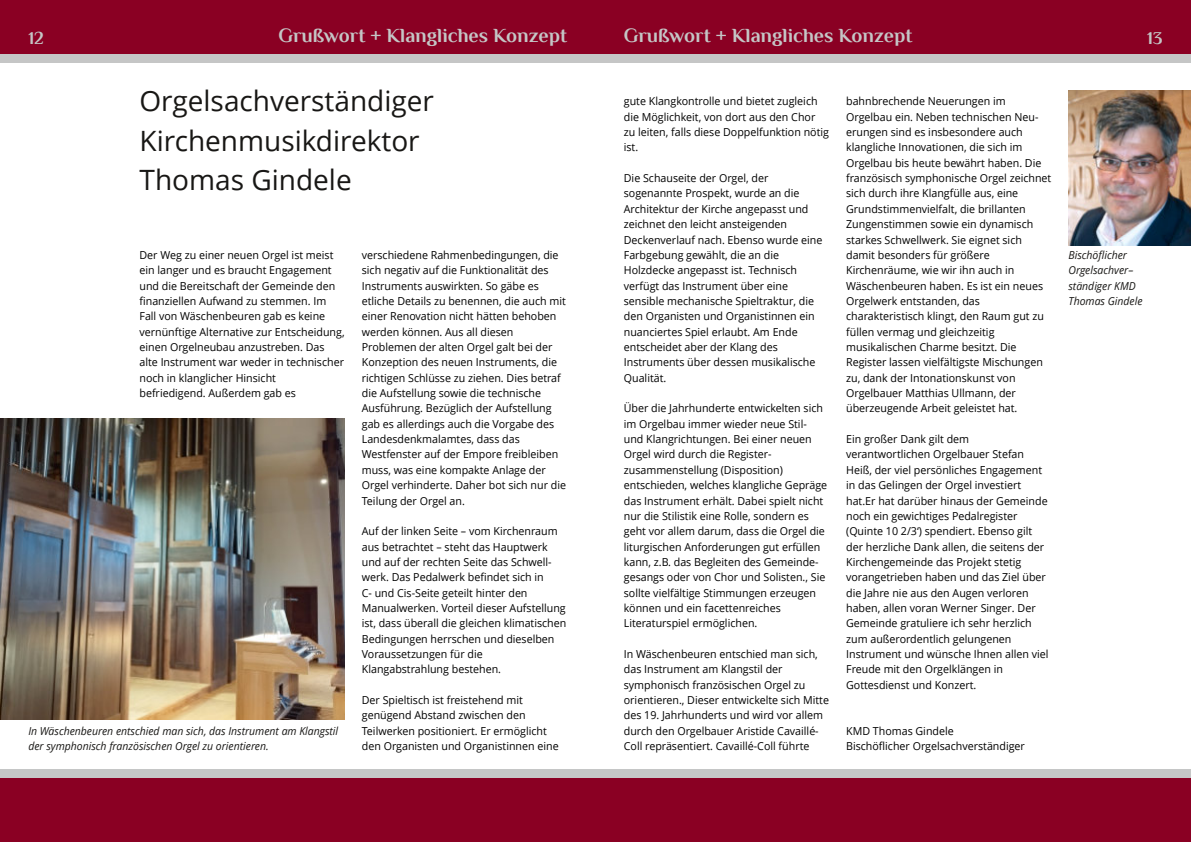
<style>
.page{position:relative;width:1191px;height:842px;background:#fff}
.page>*{position:absolute;margin:0;border:0;box-sizing:border-box;transform-origin:0 0}
.t1{font:28px/39.2px "Open Sans";color:#181715}
.t2{font:700 20px "Philosopher";color:#c5c6c6}
.t3{font:700 18px "Philosopher";color:#c5c6c6}
.t4{font:11px/15.3px "Open Sans";color:#000}
.t5{font:italic 11px/15.3px "Open Sans";color:#181715;scale:.95 1}
</style>
<div class="page">
<div style="left:0;top:0;width:595px;height:54px;background:#8a0023"></div>
<div style="left:0;top:769px;width:595px;height:73px;background:#8a0023"></div>
<div style="left:595px;top:769px;width:596px;height:73px;background:#8a0023"></div>
<div style="left:0;top:54px;width:595px;height:8px;background:#c5c6c6"></div>
<div style="left:0;top:769px;width:595px;height:8px;background:#c5c6c6"></div>
<div style="left:595px;top:769px;width:596px;height:8px;background:#c5c6c6"></div>
<div style="left:595px;top:54px;width:596px;height:8px;background:#c5c6c6"></div>
<div style="left:595px;top:0;width:596px;height:54px;background:#8a0023"></div>
<img style="left:1068px;top:90px;width:123px;height:155px">
<img style="left:0;top:418px;width:345px;height:301px">
<h2 class="t2" style="left:278px;top:24px;width:290px">Grußwort + Klangliches Konzept</h2>
<h2 class="t2" style="left:624px;top:24px;width:290px">Grußwort + Klangliches Konzept</h2>
<h3 class="t3" style="left:28px;top:28px;width:17px">12</h3>
<h3 class="t3" style="left:1147px;top:28px;width:17px">13</h3>
<h1 class="t1" style="left:139px;top:84px;width:296px">Orgelsachverständiger<br>Kirchenmusikdirektor<br>Thomas Gindele</h1>
<p class="t4" style="left:139px;top:248px;width:207px">Der Weg zu einer neuen Orgel ist meist ein langer und es braucht Engagement und die Bereitschaft der Gemeinde den finanziellen Aufwand zu stemmen. Im Fall von Wäschenbeuren gab es keine vernünftige Alternative zur Entscheidung, einen Orgelneubau anzustreben. Das alte Instrument war weder in technischer noch in klanglicher Hinsicht befriedigend. Außerdem gab es</p>
<p class="t4" style="left:362px;top:248px;width:206px">verschiedene Rahmenbedingungen, die sich negativ auf die Funktionalität des Instruments auswirkten. So gäbe es etliche Details zu benennen, die auch mit einer Renovation nicht hätten behoben werden können. Aus all diesen Problemen der alten Orgel galt bei der Konzeption des neuen Instruments, die richtigen Schlüsse zu ziehen. Dies betraf die Aufstellung sowie die technische Ausführung. Bezüglich der Aufstellung gab es allerdings auch die Vorgabe des Landesdenkmalamtes, dass das Westfenster auf der Empore freibleiben muss, was eine kompakte Anlage der Orgel verhinderte. Daher bot sich nur die Teilung der Orgel an.</p>
<p class="t4" style="left:362px;top:525px;width:206px">Auf der linken Seite – vom Kirchenraum aus betrachtet – steht das Hauptwerk und auf der rechten Seite das Schwell&shy;werk. Das Pedalwerk befindet sich in<br>C- und Cis-Seite geteilt hinter den Manualwerken. Vorteil dieser Aufstellung ist, dass überall die gleichen klimatischen Bedingungen herrschen und dieselben Voraussetzungen für die Klangabstrahlung bestehen.</p>
<p class="t4" style="left:362px;top:693px;width:198px">Der Spieltisch ist freistehend mit genügend Abstand zwischen den Teilwerken positioniert. Er ermöglicht den Organisten und Organistinnen eine</p>
<p class="t5" style="left:28px;top:724px;width:328px">In Wäschenbeuren entschied man sich, das Instrument am Klangstil der symphonisch französischen Orgel zu orientieren.</p>
<p class="t4" style="left:624px;top:95px;width:207px">gute Klangkontrolle und bietet zugleich die Möglichkeit, von dort aus den Chor zu leiten, falls diese Doppelfunktion nötig ist.</p>
<p class="t4" style="left:624px;top:172px;width:200px">Die Schauseite der Orgel, der sogenannte Prospekt, wurde an die Architektur der Kirche angepasst und zeichnet den leicht ansteigenden Deckenverlauf nach. Ebenso wurde eine Farbgebung gewählt, die an die Holzdecke angepasst ist. Technisch verfügt das Instrument über eine sensible mechanische Spieltraktur, die den Organisten und Organistinnen ein nuanciertes Spiel erlaubt. Am Ende entscheidet aber der Klang des Instruments über dessen musikalische Qualität.</p>
<p class="t4" style="left:624px;top:402px;width:205px">Über die Jahrhunderte entwickelten sich im Orgelbau immer wieder neue Stil&shy;und Klangrichtungen. Bei einer neuen Orgel wird durch die Register&shy;zusammenstellung (Disposition) entschieden, welches klangliche Gepräge das Instrument erhält. Dabei spielt nicht nur die Stilistik eine Rolle, sondern es geht vor allem darum, dass die Orgel die liturgischen Anforderungen gut erfüllen kann, z.B. das Begleiten des Gemeinde&shy;gesangs oder von Chor und Solisten., Sie sollte vielfältige Stimmungen erzeugen können und ein facettenreiches Literaturspiel ermöglichen.</p>
<p class="t4" style="left:624px;top:647px;width:207px">In Wäschenbeuren entschied man sich, das Instrument am Klangstil der symphonisch französischen Orgel zu orientieren., Dieser entwickelte sich Mitte des 19. Jahrhunderts und wird vor allem durch den Orgelbauer Aristide Cavaillé-Coll repräsentiert. Cavaillé-Coll führte</p>
<p class="t4" style="left:846px;top:95px;width:207px">bahnbrechende Neuerungen im Orgelbau ein. Neben technischen Neu&shy;erungen sind es insbesondere auch klangliche Innovationen, die sich im Orgelbau bis heute bewährt haben. Die französisch symphonische Orgel zeichnet sich durch ihre Klangfülle aus, eine Grundstimmenvielfalt, die brillanten Zungenstimmen sowie ein dynamisch starkes Schwellwerk. Sie eignet sich damit besonders für größere Kirchenräume, wie wir ihn auch in Wäschenbeuren haben. Es ist ein neues Orgelwerk entstanden, das charakteristisch klingt, den Raum gut zu füllen vermag und gleichzeitig musikalischen Charme besitzt. Die Register lassen vielfältigste Mischungen zu, dank der Intonationskunst von Orgelbauer Matthias Ullmann, der überzeugende Arbeit geleistet hat.</p>
<p class="t4" style="left:846px;top:433px;width:204px">Ein großer Dank gilt dem verantwortlichen Orgelbauer Stefan Heiß, der viel persönliches Engagement in das Gelingen der Orgel investiert hat.Er hat darüber hinaus der Gemeinde noch ein gewichtiges Pedalregister (Quinte 10 2/3‘) spendiert. Ebenso gilt der herzliche Dank allen, die seitens der Kirchengemeinde das Projekt stetig vorangetrieben haben und das Ziel über die Jahre nie aus den Augen verloren haben, allen voran Werner Singer. Der Gemeinde gratuliere ich sehr herzlich zum außerordentlich gelungenen Instrument und wünsche Ihnen allen viel Freude mit den Orgelklängen in Gottesdienst und Konzert.</p>
<p class="t4" style="left:846px;top:724px;width:180px">KMD Thomas Gindele<br>Bischöflicher Orgelsachverständiger</p>
<p class="t5" style="left:1068px;top:248px;width:79px">Bischöflicher<br>Orgelsachver– ständiger KMD<br>Thomas Gindele</p>
</div>
